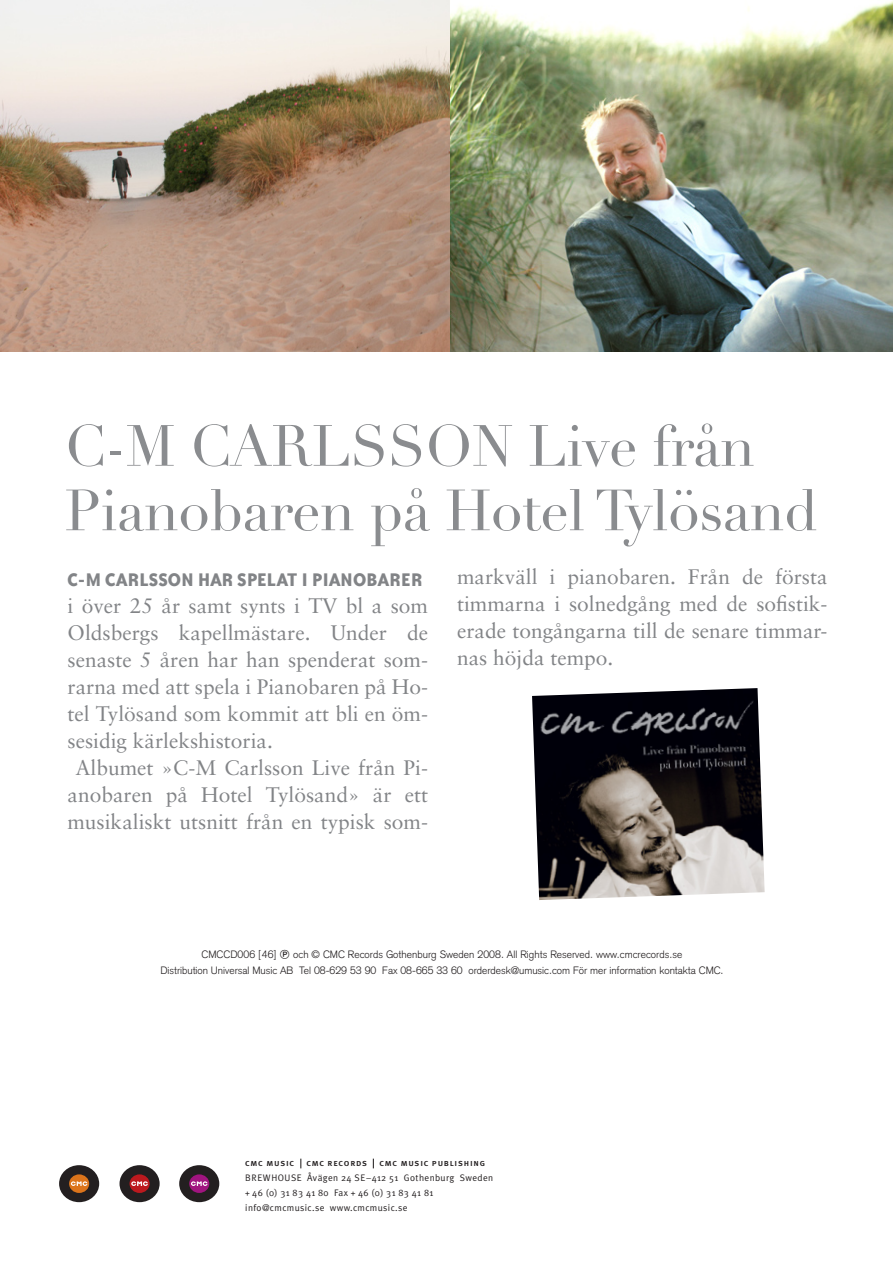
<style>
.page{position:relative;width:893px;height:1263px;background:#fff}
.page>*{position:absolute;margin:0;border:0;box-sizing:border-box;transform-origin:0 0}
.t1{font:57px "Didot";letter-spacing:-.01em;color:#8a8c8f}
.t2{font:21px/27px "Sabon";color:#828487;text-align:justify}
.t3{font:700 21px "Bailey Sans ITC";color:#828487}
.t4{font:300 10.5px "Akzidenz Grotesk";color:#231f20}
.t5{font:9.45px "Meta Plus Normal";letter-spacing:.04em;color:#231f20}
.t6{font:9.45px "Meta Plus Medium Caps";letter-spacing:.08em;color:#231f20}
</style>
<div class="page">
<img style="left:0;top:0;width:450px;height:352px">
<img style="left:450px;top:0;width:443px;height:352px">
<div style="left:120px;top:1165px;width:40px;height:37px;background:#231f20;border-radius:50%"></div>
<div style="left:130px;top:1174px;width:20px;height:19px;background:#bc191e;border-radius:50%"></div>
<svg style="left:131px;top:1181px;width:17px;height:5px"></svg>
<div style="left:179px;top:1165px;width:40px;height:37px;background:#231f20;border-radius:50%"></div>
<div style="left:189px;top:1174px;width:20px;height:19px;background:#a0147f;border-radius:50%"></div>
<svg style="left:191px;top:1181px;width:17px;height:5px"></svg>
<div style="left:59px;top:1165px;width:40px;height:37px;background:#231f20;border-radius:50%"></div>
<div style="left:69px;top:1174px;width:20px;height:19px;background:#dc741b;border-radius:50%"></div>
<svg style="left:71px;top:1181px;width:16px;height:5px"></svg>
<img style="left:532px;top:688px;width:233px;height:212px">
<p class="t1" style="left:64px;top:412px;width:692px">C-M CARLSSON Live från</p>
<p class="t1" style="left:64px;top:476px;width:755px">Pianobaren på Hotel Tylösand</p>
<p class="t3" style="left:68px;top:568px;width:356px">C-M CARLSSON HAR SPELAT I PIANOBARER</p>
<p class="t2" style="left:68px;top:591px;width:362px">i över 25 år samt synts i TV bl a som Oldsbergs kapellmästare. Under de senaste 5 åren har han spenderat som&shy;rarna med att spela i Pianobaren på Ho&shy;tel Tylösand som kommit att bli en öm&shy;sesidig kärlekshistoria.</p>
<p class="t2" style="left:68px;top:753px;width:362px;text-align:center">Albumet »C-M Carlsson Live från Pi&shy;anobaren på Hotel Tylösand» är ett musikaliskt utsnitt från en typisk som-</p>
<p class="t2" style="left:457px;top:563px;width:372px">markväll i pianobaren. Från de första timmarna i solnedgång med de sofistik&shy;erade tongångarna till de senare timmar&shy;nas höjda tempo.</p>
<p class="t4" style="left:202px;top:948px;width:77px">CMCCD006 [46]</p>
<p class="t4" style="left:293px;top:948px;width:391px">och © CMC Records Gothenburg Sweden 2008. All Rights Reserved. www.cmcrecords.se</p>
<p class="t4" style="left:160px;top:964px;width:565px">Distribution Universal Music AB Tel 08-629 53 90 Fax 08-665 33 60 orderdesk@umusic.com För mer information kontakta CMC.</p>
<p class="t6" style="left:245px;top:1157px;width:50px">cmc music</p>
<p class="t6" style="left:306px;top:1157px;width:62px">cmc records</p>
<p class="t6" style="left:380px;top:1157px;width:107px">cmc music publishing</p>
<p class="t5" style="left:245px;top:1172px;width:249px">BREWHOUSE Åvägen 24 SE–412 51 Gothenburg Sweden</p>
<p class="t5" style="left:245px;top:1187px;width:189px">+ 46 (0) 31 83 41 80 Fax + 46 (0) 31 83 41 81</p>
<p class="t5" style="left:245px;top:1202px;width:164px">info@cmcmusic.se www.cmcmusic.se</p>
</div>
